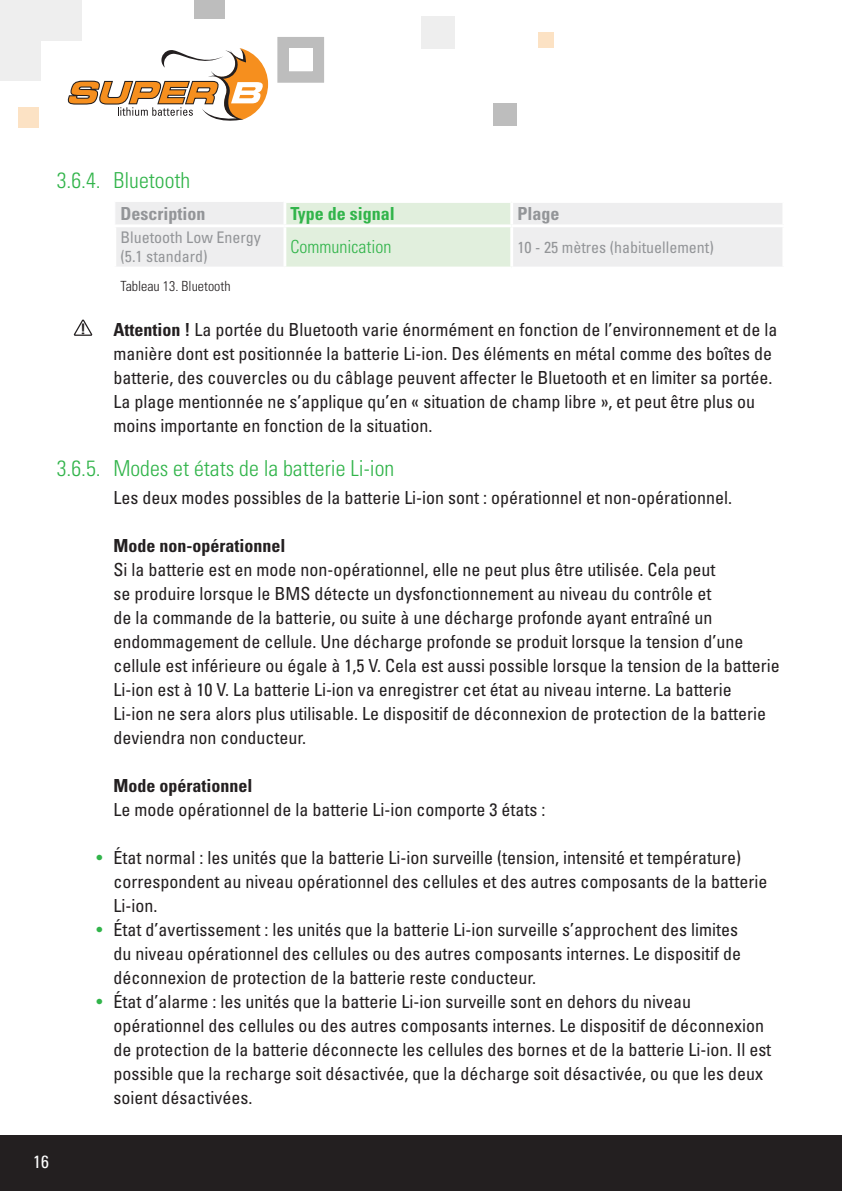
<style>
.page{position:relative;width:842px;height:1191px;background:#fff}
.page>*{position:absolute;margin:0;border:0;box-sizing:border-box;transform-origin:0 0}
.t1{font:300 condensed 22px "Univers LT Std";color:#31b44a}
.Warnings{font:condensed 18px/24px "Univers LT Std";color:#231f20}
.Heading_4{font:700 condensed 18px "Univers LT Std";color:#231f20}
.tabel_kop_grijs{font:700 condensed 18px "Univers LT Std";color:#939598}
.tabel_stijl_groen{font:300 condensed 18px "Univers LT Std";color:#31b44a}
.tabel_kop_groen{font:700 condensed 18px "Univers LT Std";color:#31b44a}
.t2{font:condensed 17.8px "Univers LT Std";color:#fff}
.tabel_stijl_grijs{font:condensed 16px/19.2px "Univers LT Std";color:#939598}
.t3{font:15.6px "Calibri";color:#231f20;scale:1.53 1}
.t4{font:300 condensed 14px "Univers LT Std";color:#231f20}
.s1{font-weight:700}
.s2{color:#31b44a}
</style>
<div class="page">
<div style="left:0;top:1135px;width:842px;height:56px;background:#231f20"></div>
<div style="left:493px;top:103px;width:23px;height:23px;background:#bdbdbd"></div>
<div style="left:538px;top:32px;width:16px;height:16px;background:#fce2c4"></div>
<div style="left:421px;top:17px;width:34px;height:32px;background:#eee"></div>
<svg style="left:277px;top:37px;width:47px;height:46px;background:#bfbfbf"></svg>
<div style="left:289px;top:48px;width:23px;height:23px;background:#fff"></div>
<div style="left:19px;top:107px;width:20px;height:20px;background:#fce2c4"></div>
<div style="left:0;top:40px;width:41px;height:40px;background:#eee"></div>
<div style="left:0;top:0;width:41px;height:40px;background:#eee"></div>
<div style="left:41px;top:0;width:41px;height:40px;background:#eee"></div>
<div style="left:194px;top:0;width:31px;height:18px;background:#bdbdbd"></div>
<svg style="left:67px;top:48px;width:201px;height:73px"></svg>
<div style="left:115px;top:202px;width:667px;height:64px;background:#eeeeef"></div>
<div style="left:286px;top:203px;width:224px;height:63px;background:#e1efdd"></div>
<hr style="left:283px;top:203px;width:3px;height:21px;background:#fff">
<hr style="left:510px;top:203px;width:3px;height:21px;background:#fff">
<hr style="left:113px;top:224px;width:172px;height:3px;background:#fff">
<hr style="left:283px;top:200px;width:229px;height:3px;background:#fff">
<hr style="left:512px;top:200px;width:273px;height:3px;background:#fff">
<hr style="left:113px;top:227px;width:3px;height:39px;background:#fff">
<hr style="left:512px;top:224px;width:273px;height:3px;background:#fff">
<hr style="left:285px;top:224px;width:227px;height:3px;background:#fff">
<hr style="left:283px;top:227px;width:3px;height:39px;background:#fff">
<hr style="left:510px;top:227px;width:3px;height:39px;background:#fff">
<svg style="left:74px;top:319px;width:18px;height:17px"></svg>
<p class="t1" style="left:57px;top:167px;width:135px">3.6.4. Bluetooth</p>
<p class="tabel_kop_grijs" style="left:120px;top:203px;width:86px">Description</p>
<p class="tabel_kop_groen" style="left:291px;top:203px;width:106px">Type de signal</p>
<p class="tabel_kop_grijs" style="left:517px;top:203px;width:44px">Plage</p>
<p class="tabel_stijl_grijs" style="left:120px;top:228px;width:142px">Bluetooth Low Energy (5.1 standard)</p>
<p class="tabel_stijl_groen" style="left:291px;top:236px;width:102px">Communication</p>
<p class="tabel_stijl_grijs" style="left:517px;top:237px;width:198px">10 - 25 mètres (habituellement)</p>
<p class="t4" style="left:120px;top:277px;width:112px">Tableau 13. Bluetooth</p>
<p class="t3" style="left:79px;top:319px;width:7px">!</p>
<p class="Warnings" style="left:113px;top:317px;width:665px"><span class="s1">Attention !</span> La portée du Bluetooth varie énormément en fonction de l’environnement et de la manière dont est positionnée la batterie Li-ion. Des éléments en métal comme des boîtes de batterie, des couvercles ou du câblage peuvent affecter le Bluetooth et en limiter sa portée.<br>La plage mentionnée ne s’applique qu’en « situation de champ libre », et peut être plus ou moins importante en fonction de la situation.</p>
<p class="t1" style="left:57px;top:455px;width:339px">3.6.5. Modes et états de la batterie Li-ion</p>
<p class="Warnings" style="left:113px;top:485px;width:620px">Les deux modes possibles de la batterie Li-ion sont : opérationnel et non-opérationnel.</p>
<p class="Heading_4" style="left:113px;top:535px;width:173px">Mode non-opérationnel</p>
<p class="Warnings" style="left:113px;top:557px;width:668px">Si la batterie est en mode non-opérationnel, elle ne peut plus être utilisée. Cela peut<br>se produire lorsque le BMS détecte un dysfonctionnement au niveau du contrôle et<br>de la commande de la batterie, ou suite à une décharge profonde ayant entraîné un endommagement de cellule. Une décharge profonde se produit lorsque la tension d’une cellule est inférieure ou égale à 1,5 V. Cela est aussi possible lorsque la tension de la batterie Li-ion est à 10 V. La batterie Li-ion va enregistrer cet état au niveau interne. La batterie<br>Li-ion ne sera alors plus utilisable. Le dispositif de déconnexion de protection de la batterie deviendra non conducteur.</p>
<p class="Heading_4" style="left:113px;top:775px;width:140px">Mode opérationnel</p>
<p class="Warnings" style="left:113px;top:797px;width:433px">Le mode opérationnel de la batterie Li-ion comporte 3 états :</p>
<p class="Warnings" style="left:113px;top:845px;width:655px;text-indent:-17px"><span class="s2">•</span> État normal : les unités que la batterie Li-ion surveille (tension, intensité et température) correspondent au niveau opérationnel des cellules et des autres composants de la batterie<br>Li-ion.</p>
<p class="Warnings" style="left:113px;top:917px;width:629px;text-indent:-17px"><span class="s2">•</span> État d’avertissement : les unités que la batterie Li-ion surveille s’approchent des limites du niveau opérationnel des cellules ou des autres composants internes. Le dispositif de déconnexion de protection de la batterie reste conducteur.</p>
<p class="Warnings" style="left:113px;top:989px;width:659px;text-indent:-17px"><span class="s2">•</span> État d’alarme : les unités que la batterie Li-ion surveille sont en dehors du niveau opérationnel des cellules ou des autres composants internes. Le dispositif de déconnexion de protection de la batterie déconnecte les cellules des bornes et de la batterie Li-ion. Il est possible que la recharge soit désactivée, que la décharge soit désactivée, ou que les deux soient désactivées.</p>
<p class="t2" style="left:33px;top:1150px;width:17px">16</p>
</div>
